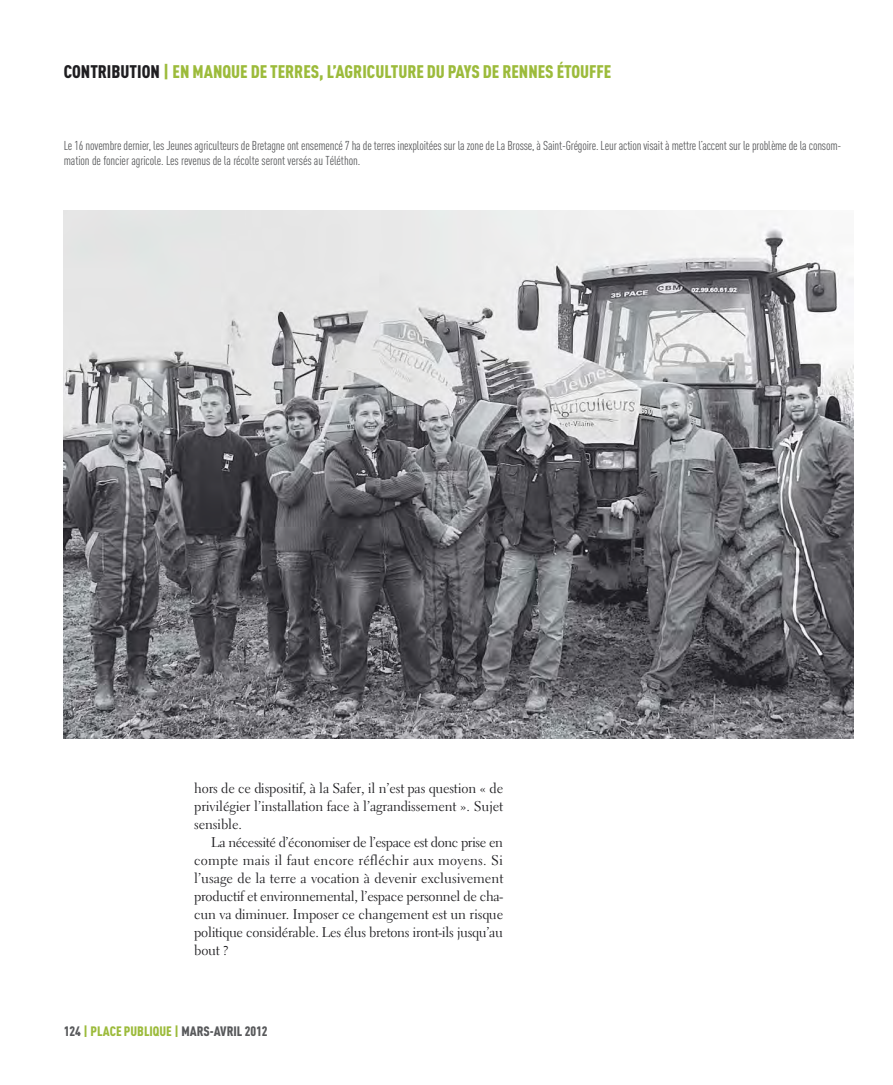
<style>
.page{position:relative;width:893px;height:1085px;background:#fff}
.page>*{position:absolute;margin:0;border:0;box-sizing:border-box;transform-origin:0 0}
.t1{font:900 18px "DIN Cond";color:#9cbb3b}
.t2{font:14.1px/18px "Electra LT";letter-spacing:-.01em;color:#1f1e21;text-align:justify}
.t3{font:900 13.5px "DIN Cond";color:#58595b}
.t4{font:12.75px/15px "DIN Cond";letter-spacing:-.015em;color:#58595b}
.s1{color:#1f1e21}
.s2{color:#9cbb3b}
</style>
<div class="page">
<img style="left:64px;top:211px;width:789px;height:527px">
<p class="t1" style="left:64px;top:60px;width:549px"><span class="s1">CONTRIBUTION</span> | EN MANQUE DE TERRES, L’AGRICULTURE DU PAYS DE RENNES ÉTOUFFE</p>
<p class="t4" style="left:64px;top:138px;width:779px">Le 16 novembre dernier, les Jeunes agriculteurs de Bretagne ont ensemencé 7 ha de terres inexploitées sur la zone de La Brosse, à Saint-Grégoire. Leur action visait à mettre l’accent sur le problème de la consom&shy;mation de foncier agricole. Les revenus de la récolte seront versés au Téléthon.</p>
<p class="t2" style="left:194px;top:780px;width:311px">hors de ce dispositif, à la Safer, il n’est pas question « de privilégier l’installation face à l’agrandissement ». Sujet sensible.</p>
<p class="t2" style="left:194px;top:834px;width:311px;text-indent:17px">La nécessité d’économiser de l’espace est donc prise en compte mais il faut encore réfléchir aux moyens. Si l’usage de la terre a vocation à devenir exclusivement productif et environnemental, l’espace personnel de cha&shy;cun va diminuer. Imposer ce changement est un risque politique considérable. Les élus bretons iront-ils jusqu’au bout ?</p>
<p class="t3" style="left:64px;top:1022px;width:205px">124 <span class="s2">| PLACE PUBLIQUE |</span> MARS-AVRIL 2012</p>
</div>
